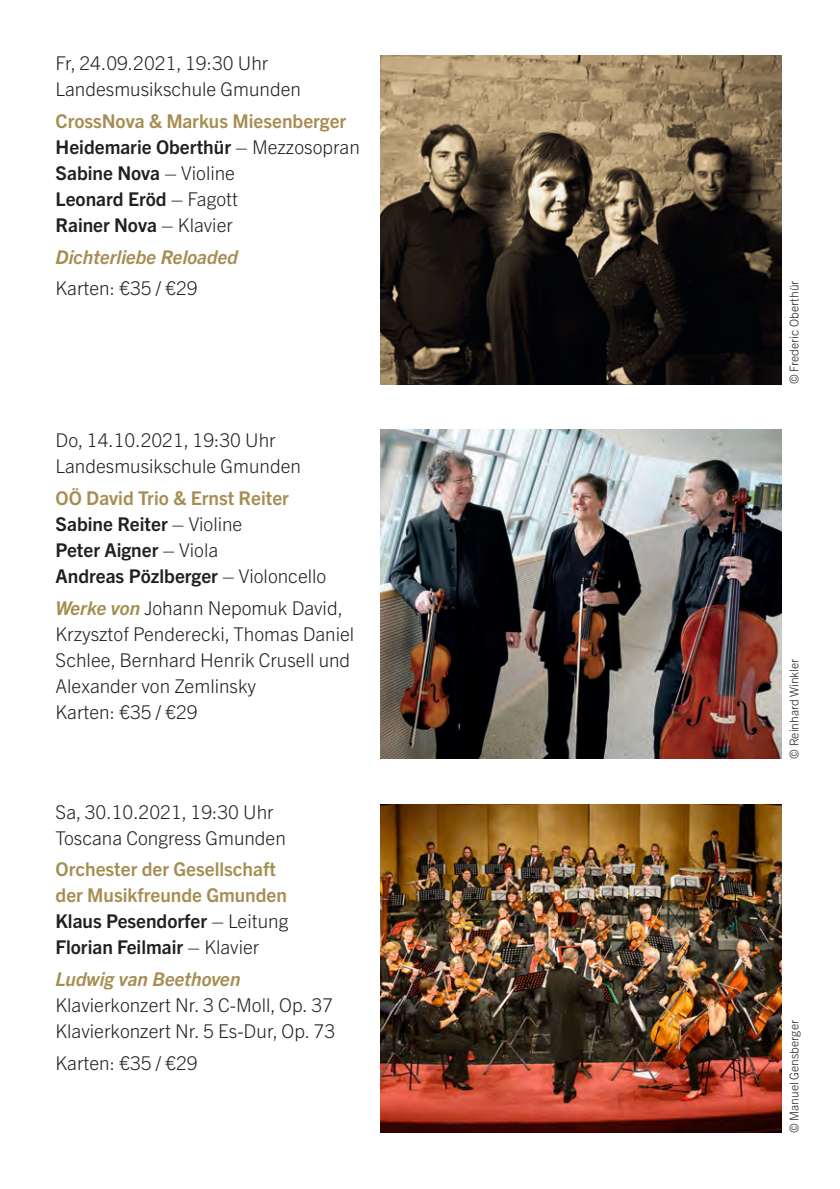
<style>
.page{position:relative;width:840px;height:1189px;background:#fff}
.page>*{position:absolute;margin:0;border:0;box-sizing:border-box;transform-origin:0 0}
.Fliess{font:300 19px/26px "Trade Gothic Next LT Pro";color:#231f20}
.Fliess-2{font:700 19px "Trade Gothic Next LT Pro";color:#231f20}
.Fliess-3{font:700 19px "Trade Gothic Next LT Pro";color:#a68d53}
.Fliess-4{font:italic 700 19px "Trade Gothic Next LT Pro";color:#a68d53}
.Fliess-5{font:300 12px "Trade Gothic Next LT Pro";color:#231f20}
.s1{font-weight:300}
.s2{font-weight:700;font-style:italic;color:#a68d53}
</style>
<div class="page">
<img style="left:380px;top:55px;width:401px;height:329px">
<img style="left:380px;top:430px;width:401px;height:328px">
<img style="left:380px;top:804px;width:401px;height:329px">
<p class="Fliess" style="left:55px;top:49px;width:214px">Fr, 24.09.2021, 19:30 Uhr</p>
<p class="Fliess" style="left:55px;top:75px;width:247px">Landesmusikschule Gmunden</p>
<p class="Fliess-3" style="left:55px;top:108px;width:292px">CrossNova &amp; Markus Miesenberger</p>
<p class="Fliess-2" style="left:55px;top:134px;width:306px">Heidemarie Oberthür <span class="s1">– Mezzosopran</span></p>
<p class="Fliess-2" style="left:55px;top:160px;width:181px">Sabine Nova <span class="s1">– Violine</span></p>
<p class="Fliess-2" style="left:55px;top:186px;width:184px">Leonard Eröd <span class="s1">– Fagott</span></p>
<p class="Fliess-2" style="left:55px;top:212px;width:179px">Rainer Nova <span class="s1">– Klavier</span></p>
<p class="Fliess-4" style="left:55px;top:243px;width:184px">Dichterliebe Reloaded</p>
<p class="Fliess" style="left:55px;top:274px;width:144px">Karten: €35 / €29</p>
<p class="Fliess" style="left:55px;top:426px;width:221px">Do, 14.10.2021, 19:30 Uhr</p>
<p class="Fliess" style="left:55px;top:452px;width:247px">Landesmusikschule Gmunden</p>
<p class="Fliess-3" style="left:55px;top:485px;width:235px">OÖ David Trio &amp; Ernst Reiter</p>
<p class="Fliess-2" style="left:55px;top:511px;width:188px">Sabine Reiter <span class="s1">– Violine</span></p>
<p class="Fliess-2" style="left:55px;top:537px;width:164px">Peter Aigner <span class="s1">– Viola</span></p>
<p class="Fliess-2" style="left:55px;top:563px;width:272px">Andreas Pözlberger <span class="s1">– Violoncello</span></p>
<p class="Fliess" style="left:55px;top:593px;width:300px"><span class="s2">Werke von</span> Johann Nepomuk David,<br>Krzysztof Penderecki, Thomas Daniel<br>Schlee, Bernhard Henrik Crusell und<br>Alexander von Zemlinsky</p>
<p class="Fliess" style="left:55px;top:697px;width:144px">Karten: €35 / €29</p>
<p class="Fliess" style="left:55px;top:797px;width:219px">Sa, 30.10.2021, 19:30 Uhr</p>
<p class="Fliess" style="left:55px;top:823px;width:232px">Toscana Congress Gmunden</p>
<p class="Fliess-3" style="left:55px;top:856px;width:222px">Orchester der Gesellschaft</p>
<p class="Fliess-3" style="left:55px;top:882px;width:233px">der Musikfreunde Gmunden</p>
<p class="Fliess-2" style="left:55px;top:908px;width:234px">Klaus Pesendorfer <span class="s1">– Leitung</span></p>
<p class="Fliess-2" style="left:55px;top:934px;width:205px">Florian Feilmair <span class="s1">– Klavier</span></p>
<p class="Fliess-4" style="left:55px;top:966px;width:186px">Ludwig van Beethoven</p>
<p class="Fliess" style="left:55px;top:991px;width:279px">Klavierkonzert Nr. 3 C-Moll, Op. 37</p>
<p class="Fliess" style="left:55px;top:1017px;width:281px">Klavierkonzert Nr. 5 Es-Dur, Op. 73</p>
<p class="Fliess" style="left:55px;top:1048px;width:144px">Karten: €35 / €29</p>
<p class="Fliess-5" style="left:785px;top:384px;width:105px;rotate:-90deg">© Frederic Oberthür</p>
<p class="Fliess-5" style="left:785px;top:758px;width:102px;rotate:-90deg">© Reinhard Winkler</p>
<p class="Fliess-5" style="left:785px;top:1133px;width:114px;rotate:-90deg">© Manuel Gensberger</p>
</div>
